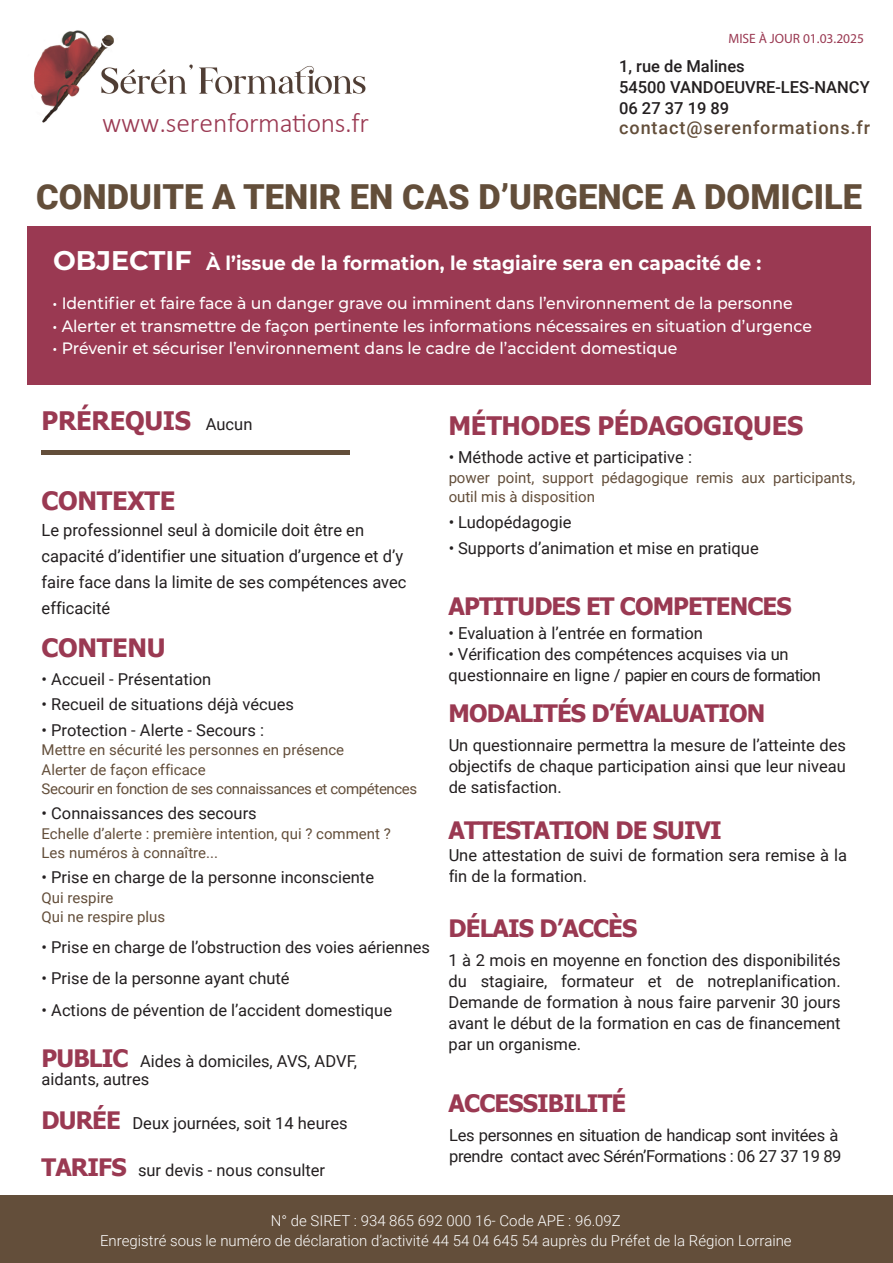
<style>
.page{position:relative;width:893px;height:1263px;background:#fff}
.page>*{position:absolute;margin:0;border:0;box-sizing:border-box;transform-origin:0 0}
.t1{font:900 34.5px "Roboto";color:#634e3a}
.t2{font:300 27.6px "Calibri";letter-spacing:-.015em;color:#9a3952}
.t3{font:700 25.5px "Tahoma";letter-spacing:-.015em;color:#9a3952}
.t4{font:700 25.2px "Tahoma";letter-spacing:-.015em;color:#9a3952}
.t5{font:700 24px "Tahoma";letter-spacing:-.035em;color:#9a3952}
.t6{font:700 19.5px "Montserrat";color:#fff;scale:.95 1}
.t7{font:500 18px "Roboto";letter-spacing:.05em;color:#634e3a}
.t8{font:16.8px/26.1px "Roboto";color:#231f20}
.t9{font:16.5px/21px "Roboto";color:#231f20}
.t10{font:500 16.5px "Montserrat";color:#fff;scale:.95 1}
.t11{font:16.5px/21px "Roboto";letter-spacing:-.02em;color:#231f20}
.t12{font:500 16.5px/21px "Roboto";color:#231f20}
.t13{font:16.35px "Roboto";color:#231f20}
.t14{font:300 15px/19.5px "Roboto";color:#fff;text-align:center}
.t15{font:15px/19.5px "Roboto";color:#634e3a}
.t16{font:14.85px/19.4px "Roboto";color:#634e3a}
.t17{font:13.5px "Myriad Pro";color:#9a3952}
.s1{font-size:27px}
.s2{font-family:"Roboto";font-weight:400;font-size:16.5px;color:#231f20}
.s3{font-family:"Tahoma";font-weight:700;font-size:24px;color:#9a3952}
</style>
<div class="page">
<img style="left:34px;top:30px;width:332px;height:93px">
<div style="left:42px;top:450px;width:308px;height:5px;background:#634e3a"></div>
<div style="left:27px;top:227px;width:844px;height:158px;background:#9a3952"></div>
<div style="left:0;top:1195px;width:893px;height:68px;background:#634e3a"></div>
<p class="t17" style="left:728px;top:30px;width:137px">MISE À JOUR 01.03.2025</p>
<p class="t12" style="left:619px;top:55px;width:252px">1, rue de Malines<br>54500 VANDOEUVRE-LES-NANCY<br>06 27 37 19 89</p>
<h2 class="t2" style="left:102px;top:105px;width:268px">www.serenformations.fr</h2>
<p class="t7" style="left:619px;top:115px;width:253px">contact@serenformations.fr</p>
<h1 class="t1" style="left:36px;top:172px;width:827px">CONDUITE A TENIR EN CAS D’URGENCE A DOMICILE</h1>
<p class="t6" style="left:53px;top:249px;width:747px"><span class="s1">OBJECTIF</span> À l’issue de la formation, le stagiaire sera en capacité de :</p>
<p class="t10" style="left:53px;top:292px;width:781px">• Identifier et faire face à un danger grave ou imminent dans l’environnement de la personne</p>
<p class="t10" style="left:53px;top:314px;width:801px">• Alerter et transmettre de façon pertinente les informations nécessaires en situation d’urgence</p>
<p class="t10" style="left:53px;top:337px;width:659px">• Prévenir et sécuriser l’environnement dans le cadre de l’accident domestique</p>
<h3 class="t3" style="left:42px;top:402px;width:212px">PRÉREQUIS <span class="s2">Aucun</span></h3>
<h3 class="t4" style="left:42px;top:483px;width:136px">CONTEXTE</h3>
<p class="t8" style="left:42px;top:516px;width:366px">Le professionnel seul à domicile doit être en capacité d’identifier une situation d’urgence et d’y faire face dans la limite de ses compétences avec efficacité</p>
<h3 class="t4" style="left:42px;top:631px;width:126px">CONTENU</h3>
<p class="t13" style="left:42px;top:668px;width:171px">• Accueil - Présentation</p>
<p class="t13" style="left:42px;top:693px;width:254px">• Recueil de situations déjà vécues</p>
<p class="t13" style="left:42px;top:719px;width:224px">• Protection - Alerte - Secours :</p>
<p class="t16" style="left:42px;top:740px;width:377px">Mettre en sécurité les personnes en présence<br>Alerter de façon efficace<br>Secourir en fonction de ses connaissances et compétences</p>
<p class="t13" style="left:42px;top:802px;width:217px">• Connaissances des secours</p>
<p class="t16" style="left:42px;top:823px;width:351px">Echelle d’alerte : première intention, qui ? comment ?<br>Les numéros à connaître...</p>
<p class="t13" style="left:42px;top:866px;width:334px">• Prise en charge de la personne inconsciente</p>
<p class="t16" style="left:42px;top:887px;width:125px">Qui respire<br>Qui ne respire plus</p>
<p class="t13" style="left:42px;top:936px;width:390px">• Prise en charge de l’obstruction des voies aériennes</p>
<p class="t13" style="left:42px;top:967px;width:250px">• Prise de la personne ayant chuté</p>
<p class="t13" style="left:42px;top:998px;width:352px">• Actions de pévention de l’accident domestique</p>
<p class="t9" style="left:42px;top:1052px;width:317px;line-height:18px"><span class="s3">PUBLIC</span> Aides à domiciles, AVS, ADVF, aidants, autres</p>
<p class="t9" style="left:42px;top:1112px;width:308px"><span class="s3">DURÉE</span> Deux journées, soit 14 heures</p>
<p class="t9" style="left:42px;top:1159px;width:285px"><span class="s3">TARIFS</span> sur devis - nous consulter</p>
<h3 class="t3" style="left:449px;top:408px;width:356px">MÉTHODES PÉDAGOGIQUES</h3>
<p class="t9" style="left:449px;top:446px;width:245px">• Méthode active et participative :</p>
<p class="t15" style="left:449px;top:467px;width:408px">power point, support pédagogique remis aux participants, outil mis à disposition</p>
<p class="t9" style="left:449px;top:511px;width:124px">• Ludopédagogie</p>
<p class="t9" style="left:449px;top:537px;width:312px">• Supports d’animation et mise en pratique</p>
<h3 class="t5" style="left:449px;top:589px;width:345px">APTITUDES ET COMPETENCES</h3>
<p class="t9" style="left:449px;top:622px;width:256px">• Evaluation à l’entrée en formation</p>
<p class="t9" style="left:449px;top:643px;width:374px">• Vérification des compétences acquises via un questionnaire en ligne / papier en cours de formation</p>
<h3 class="t5" style="left:449px;top:696px;width:318px">MODALITÉS D’ÉVALUATION</h3>
<p class="t9" style="left:449px;top:733px;width:399px;text-align:justify">Un questionnaire permettra la mesure de l’atteinte des objectifs de chaque participation ainsi que leur niveau de satisfaction.</p>
<h3 class="t5" style="left:449px;top:813px;width:275px">ATTESTATION DE SUIVI</h3>
<p class="t9" style="left:449px;top:844px;width:400px">Une attestation de suivi de formation sera remise à la fin de la formation.</p>
<h3 class="t5" style="left:449px;top:911px;width:190px">DÉLAIS D’ACCÈS</h3>
<p class="t9" style="left:449px;top:949px;width:394px;text-align:justify">1 à 2 mois en moyenne en fonction des disponibilités du stagiaire, formateur et de notreplanification.<br>Demande de formation à nous faire parvenir 30 jours avant le début de la formation en cas de financement par un organisme.</p>
<h3 class="t5" style="left:449px;top:1086px;width:179px">ACCESSIBILITÉ</h3>
<p class="t11" style="left:449px;top:1124px;width:394px">Les personnes en situation de handicap sont invitées à prendre contact avec Sérén’Formations : 06 27 37 19 89</p>
<p class="t14" style="left:100px;top:1210px;width:693px">N° de SIRET : 934 865 692 000 16- Code APE : 96.09Z<br>Enregistré sous le numéro de déclaration d’activité 44 54 04 645 54 auprès du Préfet de la Région Lorraine</p>
</div>
